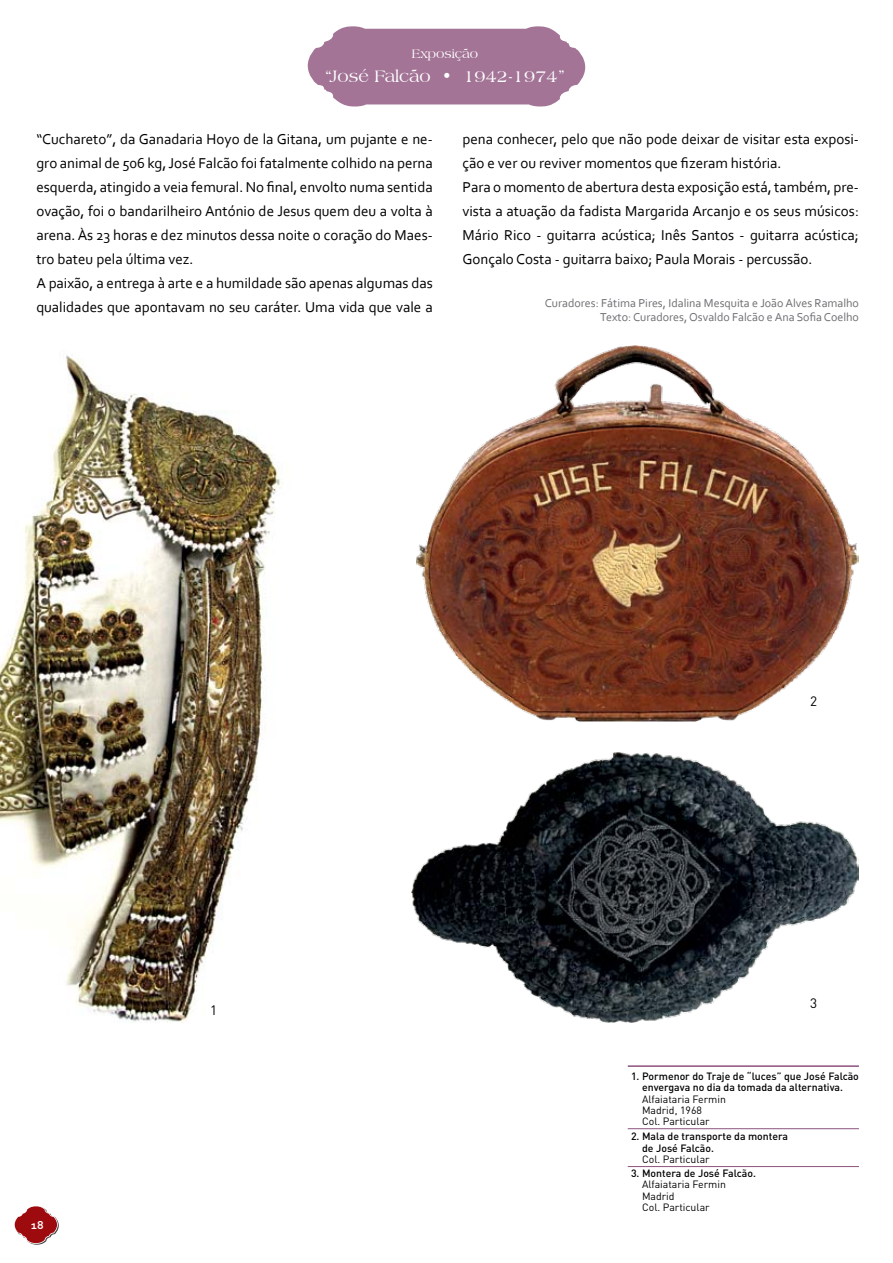
<style>
.page{position:relative;width:893px;height:1263px;background:#fff}
.page>*{position:absolute;margin:0;border:0;box-sizing:border-box;transform-origin:0 0}
.t1{font:17.4px "Americana BT";color:#fff}
.t2{font:15px/24px "Corbel";color:#000}
.t3{font:13.5px "DIN Pro";color:#000}
.t4{font:12.9px "Americana BT";color:#fff}
.t5{font:12px/14.4px "Corbel";color:#6d6e71;text-align:right}
.t6{font:700 12px "Corbel";color:#fff}
.t7{font:500 10.5px/11.2px "DIN Pro";color:#000;text-align:center}
.t8{font:10.5px/11.2px "DIN Pro";color:#000}
</style>
<div class="page">
<img style="left:0;top:355px;width:281px;height:667px">
<img style="left:416px;top:346px;width:443px;height:375px">
<img style="left:412px;top:752px;width:447px;height:270px">
<hr style="left:628px;top:1065px;width:231px;height:2px;background:#8d527c">
<hr style="left:628px;top:1128px;width:231px;height:1px;background:#8d527c">
<hr style="left:628px;top:1166px;width:231px;height:1px;background:#8d527c">
<svg style="left:307px;top:26px;width:279px;height:81px;background:#b089a5"></svg>
<svg style="left:14px;top:1206px;width:45px;height:39px"></svg>
<p class="t4" style="left:412px;top:46px;width:68px">Exposição</p>
<p class="t1" style="left:325px;top:66px;width:242px">“José Falcão • 1942-1974”</p>
<p class="t2" style="left:36px;top:127px;width:398px">“Cuchareto”, da Ganadaria Hoyo de la Gitana, um pujante e ne&shy;gro animal de 506 kg, José Falcão foi fatalmente colhido na perna esquerda, atingido a veia femural. No final, envolto numa sentida ovação, foi o bandarilheiro António de Jesus quem deu a volta à arena. Às 23 horas e dez minutos dessa noite o coração do Maes&shy;tro bateu pela última vez.<br>A paixão, a entrega à arte e a humildade são apenas algumas das qualidades que apontavam no seu caráter. Uma vida que vale a</p>
<p class="t2" style="left:463px;top:127px;width:398px">pena conhecer, pelo que não pode deixar de visitar esta exposi&shy;ção e ver ou reviver momentos que fizeram história.<br>Para o momento de abertura desta exposição está, também, pre&shy;vista a atuação da fadista Margarida Arcanjo e os seus músicos:<br>Mário Rico - guitarra acústica; Inês Santos - guitarra acústica; Gonçalo Costa - guitarra baixo; Paula Morais - percussão.</p>
<p class="t5" style="left:545px;top:295px;width:316px">Curadores: Fátima Pires, Idalina Mesquita e João Alves Ramalho<br>Texto: Curadores, Osvaldo Falcão e Ana Sofia Coelho</p>
<p class="t6" style="left:31px;top:1217px;width:14px">18</p>
<p class="t3" style="left:210px;top:1001px;width:9px">1</p>
<p class="t3" style="left:810px;top:692px;width:9px">2</p>
<p class="t3" style="left:810px;top:993px;width:9px">3</p>
<p class="t7" style="left:631px;top:1070px;width:229px">1. Pormenor do Traje de “luces” que José Falcão envergava no dia da tomada da alternativa.</p>
<p class="t8" style="left:642px;top:1093px;width:85px">Alfaiataria Fermin<br>Madrid, 1968<br>Col. Particular</p>
<p class="t7" style="left:642px;top:1130px;width:148px;text-align:left;text-indent:-11px">2. Mala de transporte da montera de José Falcão.</p>
<p class="t8" style="left:642px;top:1153px;width:69px">Col. Particular</p>
<p class="t7" style="left:631px;top:1167px;width:126px">3. Montera de José Falcão.</p>
<p class="t8" style="left:642px;top:1178px;width:85px">Alfaiataria Fermin<br>Madrid<br>Col. Particular</p>
</div>
